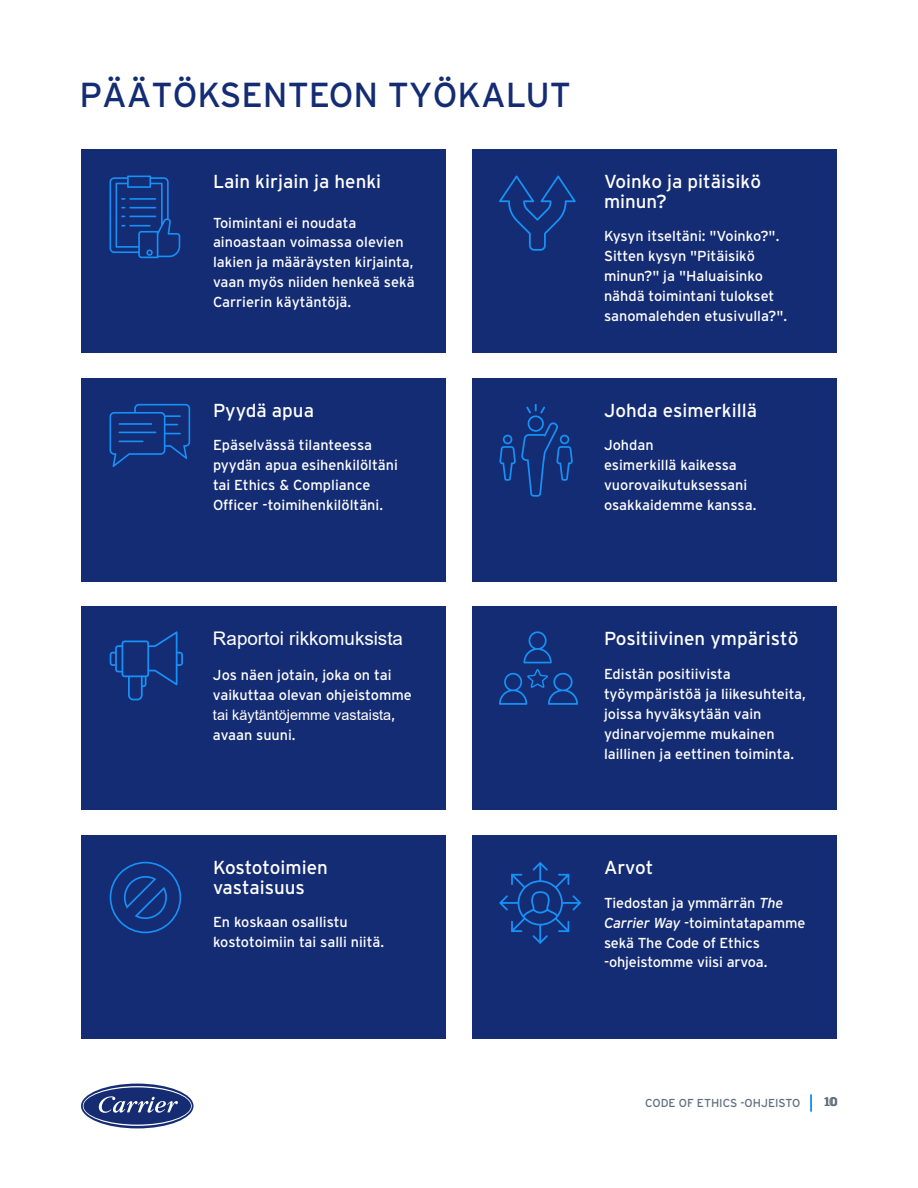
<style>
.page{position:relative;width:918px;height:1188px;background:#fff}
.page>*{position:absolute;margin:0;border:0;box-sizing:border-box;transform-origin:0 0}
.Paragraph_Style1{font:34.65px "Interstate";color:#142c73}
.Paragraph_Style7{font:18.75px/19.5px "Interstate";color:#fff}
.Paragraph_Style24{font:18.75px "Arial";color:#fff}
.Paragraph_Style42{font:18.75px "Interstate";color:#fff}
.Paragraph_Style1-2{font:14.4px/20px "Interstate";color:#fff}
.Paragraph_Style1-3{font:12.75px "Interstate";color:#606f80}
.t1{font:600 12px "Flama";color:#617080}
.Paragraph_Style1-4{font:11.55px "Interstate";color:#606f80}
.s1{font-family:"Arial"}
.s2{font-style:italic}
</style>
<div class="page">
<div style="left:81px;top:149px;width:364px;height:203px;background:#142c73"></div>
<svg style="left:110px;top:176px;width:70px;height:82px"></svg>
<div style="left:81px;top:607px;width:364px;height:203px;background:#142c73"></div>
<svg style="left:110px;top:631px;width:73px;height:69px"></svg>
<div style="left:81px;top:378px;width:364px;height:203px;background:#142c73"></div>
<svg style="left:110px;top:404px;width:80px;height:63px"></svg>
<div style="left:81px;top:835px;width:364px;height:204px;background:#142c73"></div>
<svg style="left:110px;top:862px;width:71px;height:71px"></svg>
<div style="left:472px;top:149px;width:365px;height:203px;background:#142c73"></div>
<svg style="left:499px;top:175px;width:77px;height:76px"></svg>
<div style="left:472px;top:607px;width:365px;height:203px;background:#142c73"></div>
<svg style="left:523px;top:631px;width:29px;height:32px"></svg>
<svg style="left:499px;top:669px;width:79px;height:36px"></svg>
<div style="left:472px;top:378px;width:365px;height:203px;background:#142c73"></div>
<svg style="left:499px;top:404px;width:74px;height:93px"></svg>
<div style="left:472px;top:835px;width:365px;height:204px;background:#142c73"></div>
<svg style="left:499px;top:862px;width:82px;height:82px"></svg>
<svg style="left:810px;top:1095px;width:2px;height:17px"></svg>
<div style="left:81px;top:1084px;width:113px;height:44px;background:#152c73;border-radius:50%"></div>
<svg style="left:83px;top:1086px;width:109px;height:40px"></svg>
<p class="Paragraph_Style1" style="left:80px;top:75px;width:493px">PÄÄTÖKSENTEON TYÖKALUT</p>
<p class="Paragraph_Style42" style="left:213px;top:171px;width:170px">Lain kirjain ja henki</p>
<p class="Paragraph_Style1-2" style="left:213px;top:212px;width:203px">Toimintani ei noudata ainoastaan voimassa olevien lakien ja määräysten kirjainta, vaan myös niiden henkeä sekä<br>Carrierin käytäntöjä.</p>
<p class="Paragraph_Style7" style="left:213px;top:400px;width:103px">Pyydä apua</p>
<p class="Paragraph_Style1-2" style="left:213px;top:435px;width:186px">Epäselvässä tilanteessa pyydän apua esihenkilöltäni tai Ethics &amp; Compliance<br>Officer -toimihenkilöltäni.</p>
<p class="Paragraph_Style7" style="left:604px;top:172px;width:159px">Voinko ja pitäisikö minun?</p>
<p class="Paragraph_Style1-2" style="left:604px;top:226px;width:185px">Kysyn itseltäni: "Voinko?".<br>Sitten kysyn "Pitäisikö minun?" ja "Haluaisinko nähdä toimintani tulokset sanomalehden etusivulla?".</p>
<p class="Paragraph_Style7" style="left:604px;top:400px;width:155px">Johda esimerkillä</p>
<p class="Paragraph_Style1-2" style="left:604px;top:435px;width:154px">Johdan<br>esimerkillä kaikessa vuorovaikutuksessani osakkaidemme kanssa.</p>
<p class="Paragraph_Style24" style="left:213px;top:626px;width:192px">Raportoi rikkomuksista</p>
<p class="Paragraph_Style1-2" style="left:213px;top:665px;width:200px">Jos näen jotain, joka on tai vaikuttaa olevan ohjeistomme <span class="s1">tai käytäntöjemme vastaista</span>, avaan suuni.</p>
<p class="Paragraph_Style7" style="left:213px;top:858px;width:116px">Kostotoimien vastaisuus</p>
<p class="Paragraph_Style1-2" style="left:213px;top:912px;width:173px">En koskaan osallistu kostotoimiin tai salli niitä.</p>
<p class="Paragraph_Style7" style="left:604px;top:629px;width:196px">Positiivinen ympäristö</p>
<p class="Paragraph_Style1-2" style="left:604px;top:664px;width:203px">Edistän positiivista työympäristöä ja liikesuhteita, joissa hyväksytään vain ydinarvojemme mukainen laillinen ja eettinen toiminta.</p>
<p class="Paragraph_Style7" style="left:604px;top:858px;width:51px">Arvot</p>
<p class="Paragraph_Style1-2" style="left:604px;top:892px;width:203px">Tiedostan ja ymmärrän <span class="s2">The<br>Carrier Way</span> -toimintatapamme sekä The Code of Ethics -ohjeistomme viisi arvoa.</p>
<p class="Paragraph_Style1-4" style="left:645px;top:1096px;width:157px">CODE OF ETHICS -OHJEISTO</p>
<p class="Paragraph_Style1-3" style="left:825px;top:1094px;width:14px">10</p>
<p class="t1" style="left:824px;top:1093px;width:15px">10</p>
</div>
